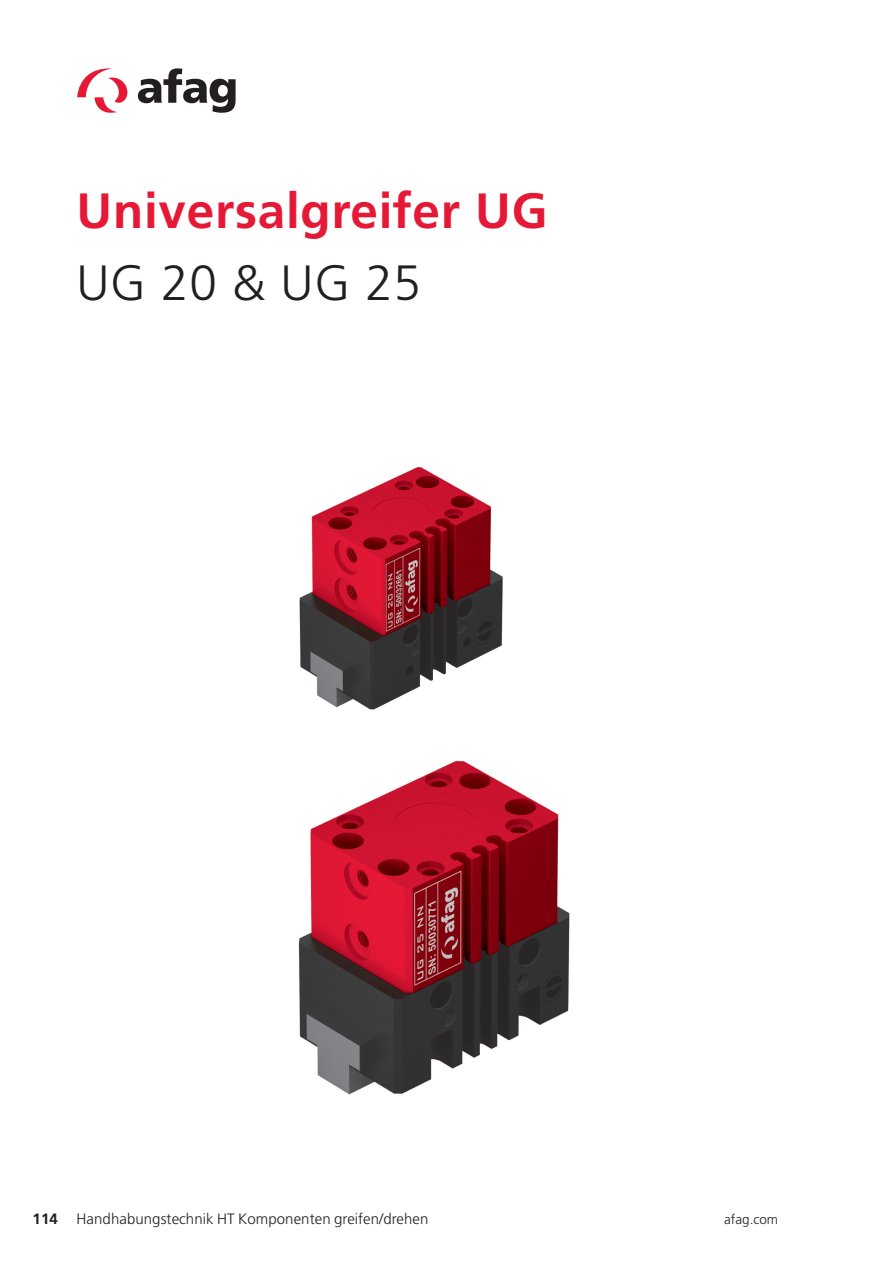
<style>
.page{position:relative;width:893px;height:1263px;background:#fff}
.page>*{position:absolute;margin:0;border:0;box-sizing:border-box;transform-origin:0 0}
.t1{font:700 49.5px "Frutiger LT Pro";letter-spacing:.015em;color:#e51836}
.t2{font:300 49.5px "Frutiger LT Pro";letter-spacing:.015em;color:#231f20}
.t3{font:300 15px "Frutiger LT Pro";letter-spacing:.005em;color:#231f20}
.t4{font:300 13.5px "Frutiger LT Pro";color:#231f20}
.s1{font-weight:700}
</style>
<div class="page">
<svg style="left:77px;top:68px;width:50px;height:45px"></svg>
<svg style="left:138px;top:68px;width:98px;height:45px"></svg>
<img style="left:299px;top:467px;width:204px;height:243px">
<img style="left:298px;top:760px;width:272px;height:335px">
<h1 class="t1" style="left:77px;top:181px;width:472px">Universalgreifer UG</h1>
<h1 class="t2" style="left:77px;top:254px;width:346px">UG 20 &amp; UG 25</h1>
<p class="t3" style="left:33px;top:1210px;width:397px"><span class="s1">114</span> Handhabungstechnik HT Komponenten greifen/drehen</p>
<p class="t4" style="left:724px;top:1211px;width:55px">afag.com</p>
</div>
